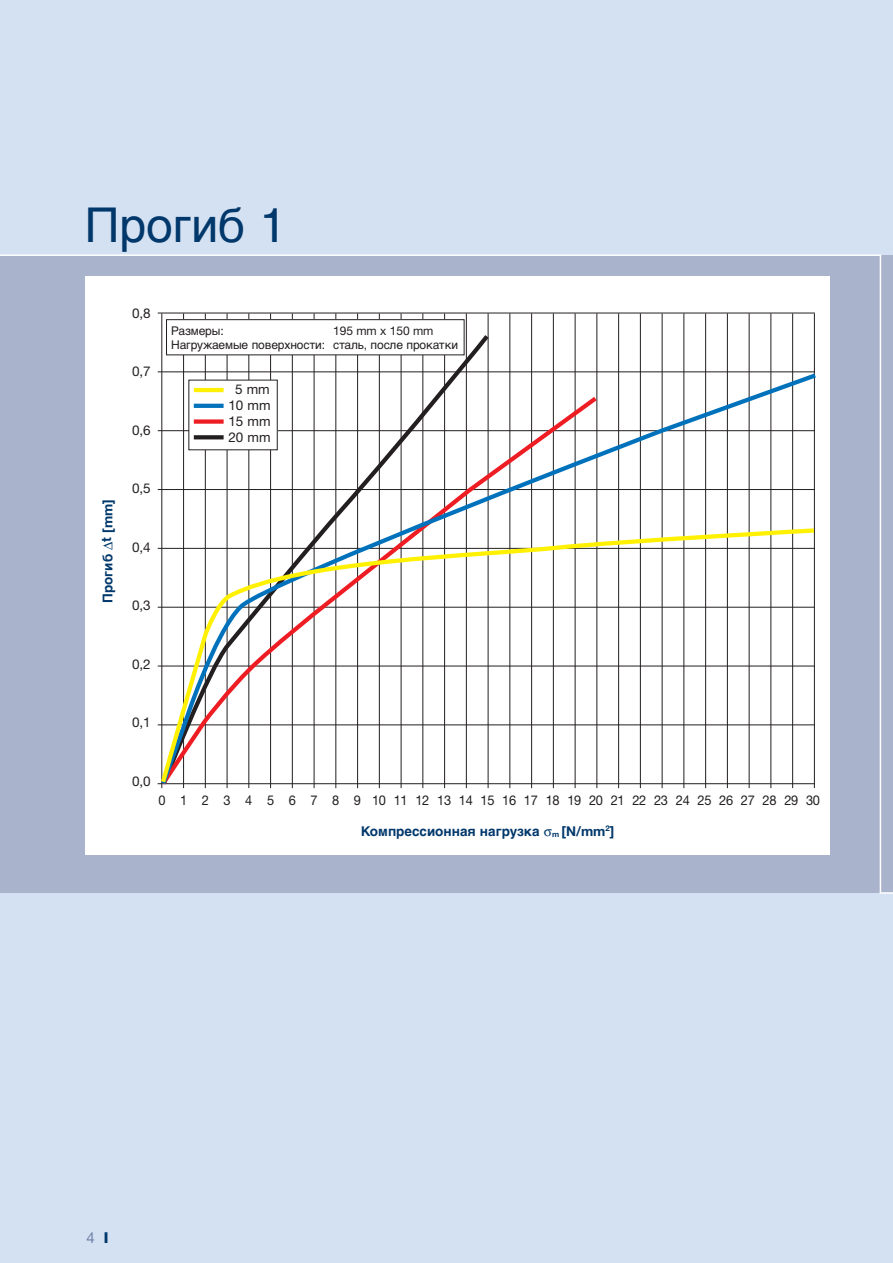
<style>
.page{position:relative;width:893px;height:1263px;background:#fff}
.page>*{position:absolute;margin:0;border:0;box-sizing:border-box;transform-origin:0 0}
.t1{font:48px "Helvetica Cyr Upright";color:#01386b}
.t2{font:15px "Helvetica Neue";color:#6d7fa6}
.t3{font:13.5px "Helvetica Neue";letter-spacing:-.025em;color:#231f20;scale:.95 1}
.t4{font:13.5px/15.9px "Helvetica Neue";color:#231f20;text-align:center}
.t5{font:700 13.5px "Helvetica Cyr";color:#01386b}
.t6{font:12px "Helvetica Cyr Upright";letter-spacing:-.01em;color:#231f20}
.t7{font:12px "Helvetica Neue";letter-spacing:-.01em;color:#231f20}
.s1{font-family:"Helvetica Neue"}
.s2{font-weight:800;color:#01386b}
</style>
<div class="page">
<div style="left:0;top:0;width:892px;height:1263px;background:#d4e1f2"></div>
<div style="left:0;top:255px;width:892px;height:638px;background:#aab3cc"></div>
<hr style="left:0;top:254px;width:881px;height:2px;background:#fff">
<svg style="left:880px;top:892px;width:12px;height:2px"></svg>
<hr style="left:879px;top:255px;width:2px;height:638px;background:#fff">
<div style="left:85px;top:276px;width:744px;height:579px;background:#fff"></div>
<hr style="left:158px;top:313px;width:656px;height:1px;background:#231f20">
<hr style="left:161px;top:313px;width:1px;height:475px;background:#231f20">
<hr style="left:183px;top:313px;width:1px;height:475px;background:#231f20">
<hr style="left:205px;top:313px;width:1px;height:475px;background:#231f20">
<hr style="left:227px;top:313px;width:1px;height:475px;background:#231f20">
<hr style="left:270px;top:313px;width:1px;height:475px;background:#231f20">
<hr style="left:292px;top:313px;width:1px;height:475px;background:#231f20">
<hr style="left:313px;top:313px;width:1px;height:475px;background:#231f20">
<hr style="left:357px;top:313px;width:1px;height:475px;background:#231f20">
<hr style="left:379px;top:313px;width:1px;height:475px;background:#231f20">
<hr style="left:422px;top:313px;width:1px;height:475px;background:#231f20">
<hr style="left:444px;top:313px;width:1px;height:475px;background:#231f20">
<hr style="left:466px;top:313px;width:1px;height:475px;background:#231f20">
<hr style="left:248px;top:313px;width:1px;height:475px;background:#231f20">
<hr style="left:335px;top:313px;width:1px;height:475px;background:#231f20">
<hr style="left:400px;top:313px;width:1px;height:475px;background:#231f20">
<hr style="left:487px;top:313px;width:1px;height:475px;background:#231f20">
<hr style="left:509px;top:313px;width:1px;height:475px;background:#231f20">
<hr style="left:531px;top:313px;width:1px;height:475px;background:#231f20">
<hr style="left:553px;top:313px;width:1px;height:475px;background:#231f20">
<hr style="left:574px;top:313px;width:1px;height:475px;background:#231f20">
<hr style="left:596px;top:313px;width:1px;height:475px;background:#231f20">
<hr style="left:618px;top:313px;width:1px;height:475px;background:#231f20">
<hr style="left:640px;top:313px;width:1px;height:475px;background:#231f20">
<hr style="left:661px;top:313px;width:1px;height:475px;background:#231f20">
<hr style="left:683px;top:313px;width:1px;height:475px;background:#231f20">
<hr style="left:705px;top:313px;width:1px;height:475px;background:#231f20">
<hr style="left:727px;top:313px;width:1px;height:475px;background:#231f20">
<hr style="left:748px;top:313px;width:1px;height:475px;background:#231f20">
<hr style="left:770px;top:313px;width:1px;height:475px;background:#231f20">
<hr style="left:792px;top:313px;width:1px;height:475px;background:#231f20">
<hr style="left:814px;top:313px;width:1px;height:475px;background:#231f20">
<div style="left:166px;top:320px;width:298px;height:35px;background:#fff"></div>
<div style="left:166px;top:319px;width:298px;height:36px;border:1px solid #231f20"></div>
<svg style="left:161px;top:332px;width:328px;height:38px"></svg>
<svg style="left:158px;top:370px;width:658px;height:419px"></svg>
<svg style="left:159px;top:526px;width:657px;height:260px"></svg>
<h1 class="t1" style="left:85px;top:206px;width:203px">Прогиб 1</h1>
<p class="t4" style="left:132px;top:307px;width:20px">0,8</p>
<p class="t4" style="left:132px;top:365px;width:20px">0,7</p>
<p class="t4" style="left:132px;top:424px;width:20px">0,6</p>
<p class="t5" style="left:102px;top:603px;width:105px;rotate:-90deg">Прогиб <span class="s1">t [mm]</span></p>
<p class="t4" style="left:132px;top:482px;width:20px">0,5</p>
<p class="t4" style="left:132px;top:541px;width:20px">0,4</p>
<p class="t4" style="left:132px;top:599px;width:20px">0,3</p>
<p class="t4" style="left:132px;top:658px;width:20px">0,2</p>
<p class="t6" style="left:171px;top:326px;width:54px">Размеры<span class="s1">:</span></p>
<p class="t7" style="left:333px;top:327px;width:102px">195 mm x 150 mm</p>
<p class="t6" style="left:171px;top:340px;width:288px">Нагружаемые поверхности<span class="s1">:</span> сталь, после прокатки</p>
<p class="t4" style="left:228px;top:383px;width:44px">5 mm<br>10 mm<br>15 mm<br>20 mm</p>
<p class="t4" style="left:132px;top:716px;width:20px">0,1</p>
<p class="t4" style="left:132px;top:775px;width:20px">0,0</p>
<p class="t3" style="left:158px;top:795px;width:697px">0 1 2 3 4 5 6 7 8 9 101112131415161718192021222324252627282930</p>
<p class="t5" style="left:361px;top:825px;width:255px">Компрессионная нагрузка <sub>m</sub> <span class="s1">[N/mm</span><sup>2</sup><span class="s1">]</span></p>
<p class="t2" style="left:86px;top:1233px;width:24px">4 <span class="s2">I</span></p>
</div>
